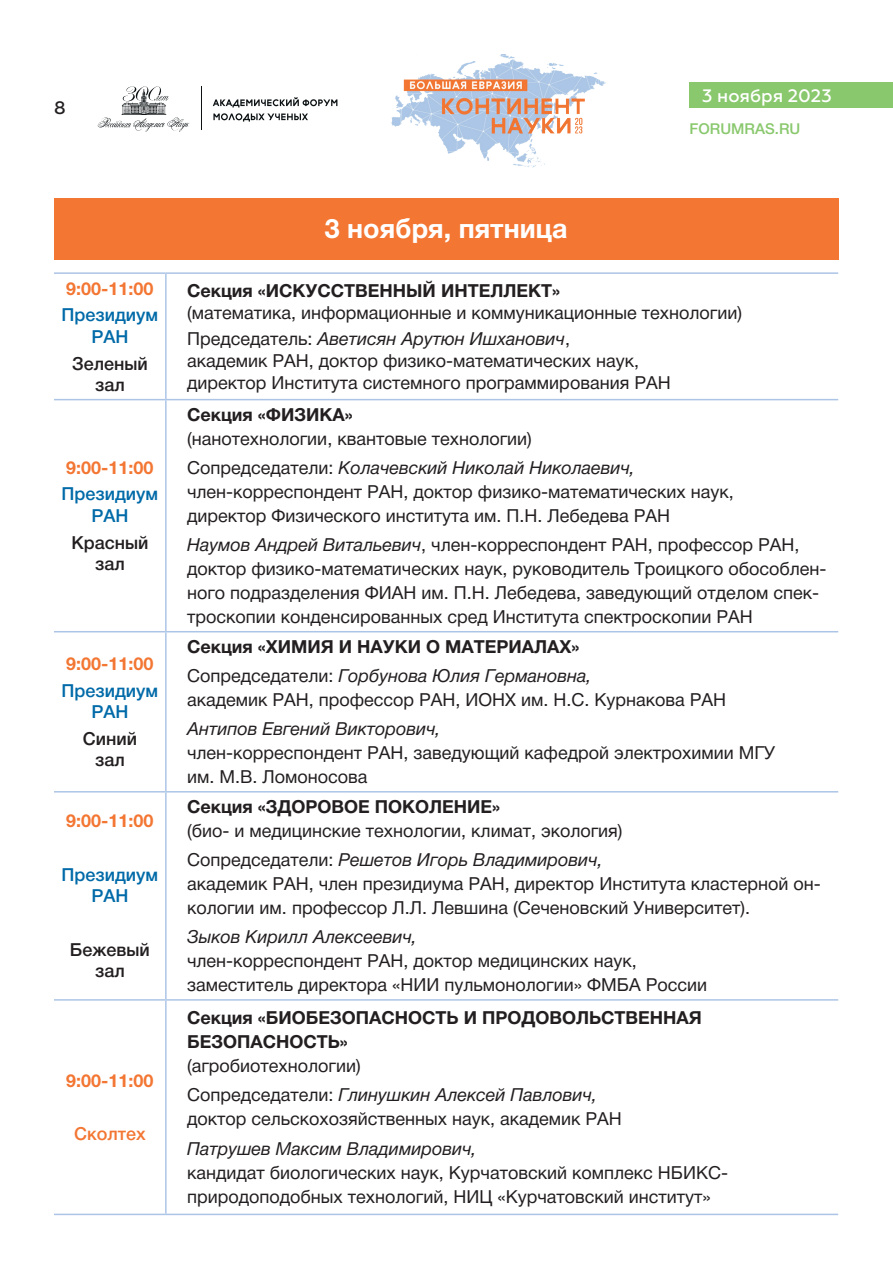
<style>
.page{position:relative;width:893px;height:1263px;background:#fff}
.page>*{position:absolute;margin:0;border:0;box-sizing:border-box;transform-origin:0 0}
.t1{font:700 27px "Helvetica Neue Cyr";color:#fff}
.t2{font:18px/24px "Helvetica Neue Cyr";color:#231f20}
.t3{font:700 18px/29.1px "Helvetica Neue Cyr";color:#231f20}
.t4{font:italic 18px "Helvetica Neue Cyr";color:#231f20}
.t5{font:700 18px "Helvetica Neue Cyr";color:#f37633}
.t6{font:500 18px/21.6px "Helvetica Neue Cyr";color:#006aa8;text-align:center}
.t7{font:500 18px/21.6px "Helvetica Neue Cyr";color:#231f20;text-align:center}
.t8{font:500 18px "Geometria";color:#fff}
.t9{font:500 18px "Helvetica Neue Cyr";color:#f37633}
.t10{font:500 18px "Geometria";color:#231f20}
.t11{font:500 15px "Helvetica Neue Cyr";color:#89c86d}
.s1{font-style:italic}
.s2{font-weight:400}
.s3{font-weight:400;font-style:italic}
</style>
<div class="page">
<img style="left:391px;top:54px;width:215px;height:114px">
<svg style="left:213px;top:97px;width:124px;height:10px"></svg>
<svg style="left:213px;top:113px;width:95px;height:9px"></svg>
<svg style="left:97px;top:86px;width:92px;height:46px"></svg>
<hr style="left:201px;top:86px;width:1px;height:44px;background:#0d1214">
<div style="left:689px;top:82px;width:204px;height:26px;background:#89c86d"></div>
<div style="left:54px;top:198px;width:784px;height:62px;background:#f37633"></div>
<svg style="left:54px;top:400px;width:111px;height:814px"></svg>
<hr style="left:165px;top:274px;width:2px;height:125px;background:#acc5e6">
<hr style="left:54px;top:399px;width:112px;height:1px;background:#acc5e6">
<hr style="left:166px;top:399px;width:672px;height:1px;background:#acc5e6">
<hr style="left:165px;top:400px;width:2px;height:231px;background:#acc5e6">
<hr style="left:54px;top:631px;width:112px;height:1px;background:#acc5e6">
<hr style="left:166px;top:631px;width:672px;height:1px;background:#acc5e6">
<hr style="left:165px;top:632px;width:2px;height:159px;background:#acc5e6">
<hr style="left:54px;top:791px;width:112px;height:1px;background:#acc5e6">
<hr style="left:166px;top:791px;width:672px;height:1px;background:#acc5e6">
<hr style="left:165px;top:792px;width:2px;height:207px;background:#acc5e6">
<hr style="left:54px;top:999px;width:112px;height:2px;background:#acc5e6">
<hr style="left:166px;top:999px;width:672px;height:2px;background:#acc5e6">
<hr style="left:165px;top:1001px;width:2px;height:213px;background:#acc5e6">
<hr style="left:54px;top:1214px;width:112px;height:1px;background:#acc5e6">
<hr style="left:166px;top:1214px;width:672px;height:1px;background:#acc5e6">
<hr style="left:54px;top:272px;width:112px;height:2px;background:#acc5e6">
<hr style="left:166px;top:272px;width:672px;height:2px;background:#acc5e6">
<p class="t10" style="left:54px;top:97px;width:13px">8</p>
<p class="t8" style="left:702px;top:86px;width:131px">3 ноября 2023</p>
<p class="t11" style="left:689px;top:121px;width:112px">FORUMRAS.RU</p>
<p class="t5" style="left:66px;top:278px;width:89px">9:00-11:00</p>
<p class="t6" style="left:62px;top:304px;width:98px">Президиум<br>РАН</p>
<p class="t7" style="left:72px;top:352px;width:77px">Зеленый зал</p>
<p class="t5" style="left:66px;top:457px;width:89px">9:00-11:00</p>
<p class="t6" style="left:61px;top:483px;width:98px">Президиум<br>РАН</p>
<p class="t7" style="left:71px;top:532px;width:79px">Красный зал</p>
<p class="t5" style="left:66px;top:653px;width:89px">9:00-11:00</p>
<p class="t6" style="left:61px;top:679px;width:98px">Президиум<br>РАН</p>
<p class="t7" style="left:83px;top:728px;width:56px">Синий зал</p>
<p class="t5" style="left:66px;top:811px;width:89px">9:00-11:00</p>
<p class="t6" style="left:61px;top:864px;width:98px">Президиум<br>РАН</p>
<p class="t7" style="left:70px;top:939px;width:82px">Бежевый зал</p>
<p class="t5" style="left:66px;top:1070px;width:89px">9:00-11:00</p>
<p class="t9" style="left:74px;top:1124px;width:73px">Сколтех</p>
<h1 class="t1" style="left:325px;top:214px;width:244px">3 ноября, пятница</h1>
<p class="t3" style="left:187px;top:276px;width:374px">Секция «ИСКУССТВЕННЫЙ ИНТЕЛЛЕКТ»</p>
<p class="t2" style="left:187px;top:299px;width:556px;line-height:26.7px">(математика, информационные и коммуникационные технологии)<br>Председатель: <span class="s1">Аветисян Арутюн Ишханович</span>,</p>
<p class="t2" style="left:187px;top:350px;width:485px;line-height:21.6px">академик РАН, доктор физико-математических наук, директор Института системного программирования РАН</p>
<p class="t3" style="left:187px;top:400px;width:167px">Секция «ФИЗИКА»</p>
<p class="t2" style="left:187px;top:424px;width:449px;line-height:29.1px">(нанотехнологии, квантовые технологии)<br>Cопредседатели: <span class="s1">Колачевский Николай Николаевич,</span></p>
<p class="t2" style="left:187px;top:480px;width:548px">член-корреспондент РАН, доктор физико-математических наук, директор Физического института им. П.Н. Лебедева РАН</p>
<p class="t2" style="left:187px;top:533px;width:641px"><span class="s1">Наумов Андрей Витальевич</span>, член-корреспондент РАН, профессор РАН, доктор физико-математических наук, руководитель Троицкого обособлен&shy;ного подразделения ФИАН им. П.Н. Лебедева, заведующий отделом спек&shy;троскопии конденсированных сред Института спектроскопии РАН</p>
<p class="t3" style="left:187px;top:632px;width:406px">Секция «ХИМИЯ И НАУКИ О МАТЕРИАЛАХ»<br><span class="s2">Cопредседатели:</span> <span class="s3">Горбунова Юлия Германовна,</span></p>
<p class="t2" style="left:187px;top:688px;width:541px">академик РАН, профессор РАН, ИОНХ им. Н.С. Курнакова РАН</p>
<p class="t4" style="left:187px;top:719px;width:255px">Антипов Евгений Викторович,</p>
<p class="t2" style="left:187px;top:741px;width:590px">член-корреспондент РАН, заведующий кафедрой электрохимии МГУ им. М.В. Ломоносова</p>
<p class="t3" style="left:187px;top:792px;width:315px">Секция «ЗДОРОВОЕ ПОКОЛЕНИЕ»</p>
<p class="t2" style="left:187px;top:816px;width:437px;line-height:29.1px">(био- и медицинские технологии, климат, экология)<br>Cопредседатели: <span class="s1">Решетов Игорь Владимирович,</span></p>
<p class="t2" style="left:187px;top:872px;width:635px">академик РАН, член президиума РАН, директор Института кластерной он&shy;кологии им. профессор Л.Л. Левшина (Сеченовский Университет).</p>
<p class="t4" style="left:187px;top:927px;width:231px">Зыков Кирилл Алексеевич,</p>
<p class="t2" style="left:187px;top:949px;width:522px">член-корреспондент РАН, доктор медицинских наук, заместитель директора «НИИ пульмонологии» ФМБА России</p>
<p class="t3" style="left:187px;top:1006px;width:516px;line-height:24px">Секция «БИОБЕЗОПАСНОСТЬ И ПРОДОВОЛЬСТВЕННАЯ<br>БЕЗОПАСНОСТЬ»</p>
<p class="t2" style="left:187px;top:1052px;width:412px;line-height:29.1px">(агробиотехнологии)<br>Cопредседатели: <span class="s1">Глинушкин Алексей Павлович,</span></p>
<p class="t2" style="left:187px;top:1107px;width:436px">доктор сельскохозяйственных наук, академик РАН</p>
<p class="t4" style="left:187px;top:1138px;width:291px">Патрушев Максим Владимирович,</p>
<p class="t2" style="left:187px;top:1160px;width:543px">кандидат биологических наук, Курчатовский комплекс НБИКС&shy;природоподобных технологий, НИЦ «Курчатовский институт»</p>
</div>
